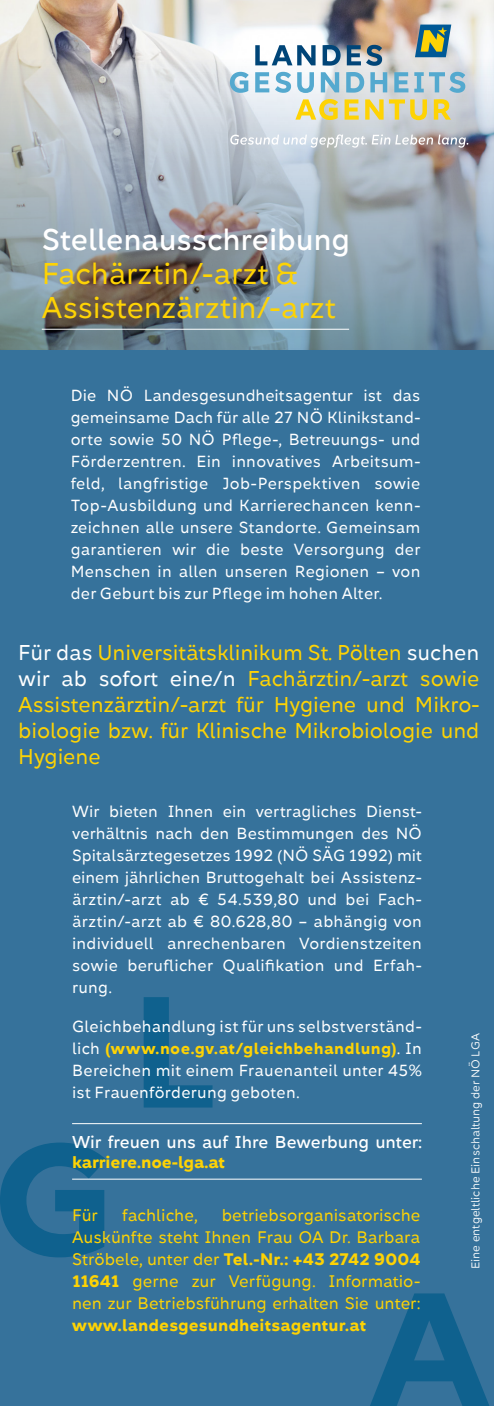
<style>
.page{position:relative;width:494px;height:1406px;background:#fff}
.page>*{position:absolute;margin:0;border:0;box-sizing:border-box;transform-origin:0 0}
.t1{font:28px "Kometa";letter-spacing:-.01em;color:#fed304}
.t2{font:500 28px "Kometa";letter-spacing:-.005em;color:#fff}
.t3{font:20px/26px "Kometa";letter-spacing:-.005em;color:#fed304;text-align:justify}
.t4{font:500 16px "Kometa";letter-spacing:-.005em;color:#fff}
.t5{font:800 15.8px "Kometa";letter-spacing:-.005em;color:#fed304}
.t6{font:15.6px/22px "Kometa";color:#fed304;text-align:justify}
.t7{font:15px/22px "Kometa";letter-spacing:.015em;color:#fff;text-align:justify}
.t8{font:11px "Kometa";color:#fff}
.s1{color:#fff}
.s2{font-weight:800;color:#fed304}
.s3{font-weight:800}
</style>
<div class="page">
<div style="left:0;top:0;width:493px;height:1406px;background:#36729b"></div>
<svg style="left:143px;top:997px;width:69px;height:111px"></svg>
<svg style="left:370px;top:1293px;width:119px;height:113px"></svg>
<svg style="left:0;top:1143px;width:106px;height:114px"></svg>
<img style="left:0;top:0;width:197px;height:57px">
<hr style="left:72px;top:1123px;width:349px;height:1px;background:#fff">
<hr style="left:72px;top:1179px;width:349px;height:1px;background:#fff">
<img style="left:0;top:57px;width:493px;height:293px">
<div style="left:197px;top:0;width:296px;height:180px;background:#fff;opacity:.5"></div>
<svg style="left:255px;top:45px;width:127px;height:21px;background:#829fb5"></svg>
<svg style="left:295px;top:99px;width:155px;height:21px;background:#e6d67d"></svg>
<svg style="left:230px;top:72px;width:235px;height:21px;background:#a3cadd"></svg>
<svg style="left:230px;top:134px;width:238px;height:14px;background:#c7cacf"></svg>
<svg style="left:414px;top:25px;width:37px;height:32px"></svg>
<hr style="left:42px;top:329px;width:307px;height:1px;background:#fff">
<p class="t2" style="left:42px;top:221px;width:309px">Stellenausschreibung</p>
<p class="t1" style="left:42px;top:255px;width:258px">Fachärztin/-arzt &amp;</p>
<p class="t1" style="left:42px;top:289px;width:295px">Assistenzärztin/-arzt</p>
<p class="t7" style="left:71px;top:384px;width:351px">Die NÖ Landesgesundheitsagentur ist das gemeinsame Dach für alle 27 NÖ Klinikstand&shy;orte sowie 50 NÖ Pflege-, Betreuungs- und Förderzentren. Ein innovatives Arbeitsum&shy;feld, langfristige Job-Perspektiven sowie Top-Ausbildung und Karrierechancen kenn&shy;zeichnen alle unsere Standorte. Gemeinsam garantieren wir die beste Versorgung der Menschen in allen unseren Regionen – von der Geburt bis zur Pflege im hohen Alter.</p>
<p class="t3" style="left:18px;top:640px;width:462px"><span class="s1">Für das</span> Universitätsklinikum St. Pölten <span class="s1">suchen wir ab sofort eine/n</span> Fachärztin/-arzt sowie Assistenzärztin/-arzt für Hygiene und Mikro&shy;biologie bzw. für Klinische Mikrobiologie und Hygiene</p>
<p class="t7" style="left:72px;top:801px;width:351px">Wir bieten Ihnen ein vertragliches Dienst&shy;verhältnis nach den Bestimmungen des NÖ Spitalsärztegesetzes 1992 (NÖ SÄG 1992) mit einem jährlichen Bruttogehalt bei Assistenz&shy;ärztin/-arzt ab € 54.539,80 und bei Fach&shy;ärztin/-arzt ab € 80.628,80 – abhängig von individuell anrechenbaren Vordienstzeiten sowie beruflicher Qualifikation und Erfah&shy;rung.</p>
<p class="t7" style="left:72px;top:1016px;width:351px">Gleichbehandlung ist für uns selbstverständ&shy;lich <span class="s2">(www.noe.gv.at/gleichbehandlung)</span>. In Bereichen mit einem Frauenanteil unter 45% ist Frauenförderung geboten.</p>
<p class="t8" style="left:468px;top:1269px;width:237px;rotate:-90deg">Eine entgeltliche Einschaltung der NÖ LGA</p>
<p class="t4" style="left:72px;top:1132px;width:351px">Wir freuen uns auf Ihre Bewerbung unter:</p>
<p class="t5" style="left:72px;top:1152px;width:154px">karriere.noe-lga.at</p>
<p class="t6" style="left:72px;top:1204px;width:27px">Für</p>
<p class="t6" style="left:122px;top:1204px;width:77px">fachliche,</p>
<p class="t6" style="left:72px;top:1204px;width:349px;text-indent:149px">betriebsorganisatorische Auskünfte steht Ihnen Frau OA Dr. Barbara Ströbele, unter der <span class="s3">Tel.-Nr.: +43 2742 9004<br>11641</span> gerne zur Verfügung. Informatio&shy;nen zur Betriebsführung erhalten Sie unter: <span class="s3">www.landesgesundheitsagentur.at</span></p>
</div>
